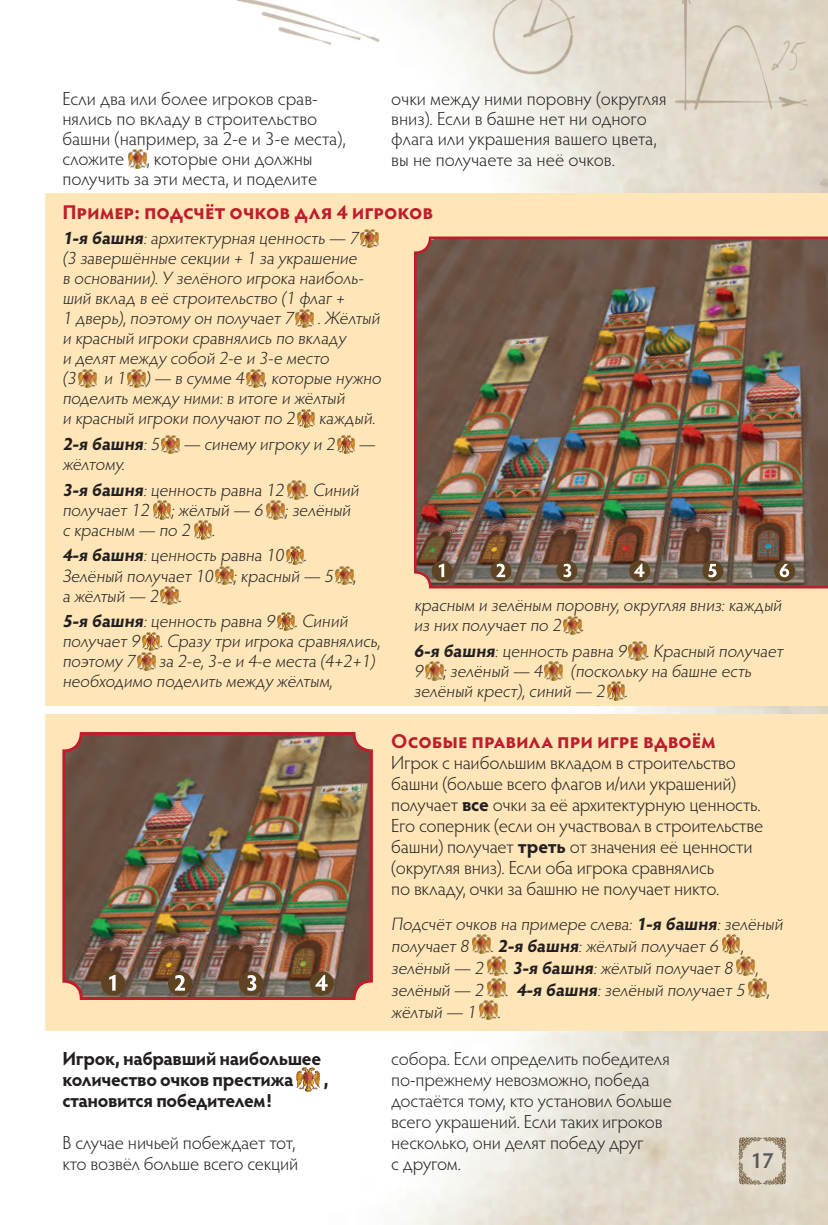
<style>
.page{position:relative;width:828px;height:1225px;background:#fff}
.page>*{position:absolute;margin:0;border:0;box-sizing:border-box;transform-origin:0 0}
.t1{font:600 22px "Hypatia Sans Pro";color:#57585a}
.t2{font:700 20px "Hypatia Sans Pro";color:#be1d2c}
.t3{font:300 19px/21px "Hypatia Sans Pro";letter-spacing:-.01em;color:#231f20}
.t4{font:700 19px/21px "Hypatia Sans Pro";letter-spacing:-.02em;color:#231f20}
.t5{font:300 18px/20px "Hypatia Sans Pro";letter-spacing:.04em;color:#231f20}
.s1{font-weight:700}
</style>
<div class="page">
<img style="left:45px;top:0;width:783px;height:1224px">
<img style="left:200px;top:0;width:214px;height:84px">
<img style="left:481px;top:0;width:104px;height:82px">
<img style="left:661px;top:0;width:155px;height:120px">
<img style="left:769px;top:37px;width:40px;height:41px">
<img style="left:622px;top:134px;width:206px;height:59px">
<img style="left:129px;top:150px;width:17px;height:18px">
<img style="left:297px;top:1067px;width:23px;height:24px">
<div style="left:45px;top:714px;width:783px;height:317px;background:#fee6b9"></div>
<div style="left:45px;top:193px;width:783px;height:512px;background:#fee6b9"></div>
<img style="left:66px;top:736px;width:303px;height:260px">
<div style="left:62px;top:732px;width:311px;height:268px;border:3px solid #be1d2c;border-radius:17px"></div>
<img style="left:361px;top:229px;width:17px;height:19px">
<img style="left:296px;top:309px;width:18px;height:19px">
<img style="left:78px;top:369px;width:18px;height:19px">
<img style="left:128px;top:369px;width:18px;height:19px">
<img style="left:246px;top:369px;width:18px;height:19px">
<img style="left:297px;top:409px;width:18px;height:19px">
<img style="left:162px;top:435px;width:17px;height:18px">
<img style="left:337px;top:435px;width:18px;height:18px">
<img style="left:288px;top:481px;width:18px;height:18px">
<img style="left:153px;top:501px;width:18px;height:18px">
<img style="left:267px;top:501px;width:17px;height:18px">
<img style="left:194px;top:521px;width:18px;height:18px">
<img style="left:286px;top:546px;width:18px;height:19px">
<img style="left:216px;top:566px;width:17px;height:19px">
<img style="left:335px;top:566px;width:18px;height:19px">
<img style="left:161px;top:586px;width:17px;height:19px">
<img style="left:277px;top:612px;width:18px;height:18px">
<img style="left:142px;top:632px;width:18px;height:18px">
<img style="left:137px;top:652px;width:18px;height:18px">
<img style="left:473px;top:935px;width:18px;height:18px">
<img style="left:722px;top:935px;width:18px;height:18px">
<img style="left:488px;top:957px;width:17px;height:18px">
<img style="left:737px;top:957px;width:17px;height:18px">
<img style="left:488px;top:979px;width:17px;height:18px">
<img style="left:749px;top:979px;width:17px;height:18px">
<img style="left:480px;top:1001px;width:17px;height:18px">
<svg style="left:738px;top:1136px;width:48px;height:49px;background:#c9beac"></svg>
<div style="left:101px;top:971px;width:24px;height:24px;background:#5f4423;border-radius:50%"></div>
<svg style="left:109px;top:975px;width:7px;height:15px"></svg>
<div style="left:168px;top:971px;width:24px;height:24px;background:#5f4423;border-radius:50%"></div>
<svg style="left:175px;top:975px;width:10px;height:15px"></svg>
<div style="left:239px;top:971px;width:24px;height:24px;background:#5f4423;border-radius:50%"></div>
<svg style="left:247px;top:975px;width:9px;height:16px"></svg>
<div style="left:310px;top:971px;width:24px;height:24px;background:#5f4423;border-radius:50%"></div>
<svg style="left:315px;top:975px;width:13px;height:15px"></svg>
<img style="left:414px;top:236px;width:414px;height:352px">
<div style="left:432px;top:560px;width:20px;height:21px;background:#5f4423;border-radius:50%"></div>
<svg style="left:439px;top:563px;width:5px;height:14px"></svg>
<div style="left:490px;top:560px;width:21px;height:21px;background:#5f4423;border-radius:50%"></div>
<svg style="left:496px;top:563px;width:9px;height:14px"></svg>
<div style="left:556px;top:560px;width:21px;height:21px;background:#5f4423;border-radius:50%"></div>
<svg style="left:563px;top:564px;width:8px;height:13px"></svg>
<div style="left:629px;top:560px;width:21px;height:21px;background:#5f4423;border-radius:50%"></div>
<svg style="left:634px;top:563px;width:10px;height:14px"></svg>
<div style="left:702px;top:560px;width:21px;height:21px;background:#5f4423;border-radius:50%"></div>
<svg style="left:708px;top:564px;width:8px;height:13px"></svg>
<div style="left:774px;top:560px;width:21px;height:21px;background:#5f4423;border-radius:50%"></div>
<svg style="left:779px;top:564px;width:10px;height:13px"></svg>
<img style="left:563px;top:616px;width:18px;height:18px">
<img style="left:628px;top:642px;width:18px;height:18px">
<img style="left:425px;top:662px;width:18px;height:18px">
<img style="left:545px;top:662px;width:17px;height:18px">
<img style="left:607px;top:682px;width:18px;height:18px">
<p class="t3" style="left:62px;top:88px;width:285px;line-height:20px">Если два или более игроков срав&shy;нялись по вкладу в строительство башни (например, за 2-е и 3-е места), сложите , которые они должны получить за эти места, и поделите</p>
<p class="t3" style="left:391px;top:88px;width:277px;line-height:20.4px">очки между ними поровну (округляя вниз). Если в башне нет ни одного флага или украшения вашего цвета, вы не получаете за неё очков.</p>
<p class="t2" style="left:62px;top:198px;width:373px">Пример: подсчёт очков для 4 игроков</p>
<p class="t5" style="left:62px;top:228px;width:322px"><span class="s1">1-я башня</span>:архитектурная ценность — 7 (3 завершённые секции + 1 за украшение<br>в основании).У зелёного игрока наиболь&shy;ший вклад в её строительство (1 флаг +<br>1 дверь),поэтому он получает 7 .Жёлтый и красный игроки сравнялись по вкладу<br>и делят между собой 2-е и 3-е место<br>(3</p>
<p class="t5" style="left:62px;top:368px;width:323px;text-indent:42px">и 1 )— в сумме 4 ,которые нужно поделить между ними:в итоге и жёлтый<br>и красный игроки получают по 2 каждый.</p>
<p class="t5" style="left:62px;top:433px;width:318px"><span class="s1">2-я башня</span>:5 — синему игроку и 2 — жёлтому.</p>
<p class="t5" style="left:62px;top:479px;width:301px"><span class="s1">3-я башня</span>:ценность равна 12 .Синий получает 12 ;жёлтый — 6 ;зелёный с красным — по 2 .</p>
<p class="t5" style="left:62px;top:545px;width:298px"><span class="s1">4-я башня</span>:ценность равна 10 .<br>Зелёный получает 10 ;красный — 5 , а жёлтый — 2 .</p>
<p class="t5" style="left:62px;top:610px;width:323px"><span class="s1">5-я башня</span>:ценность равна 9 .Синий получает 9 .Сразу три игрока сравнялись, поэтому 7 за 2-е,3-е и 4-е места (4+2+1) необходимо поделить между жёлтым,</p>
<p class="t5" style="left:414px;top:594px;width:372px">красным и зелёным поровну,округляя вниз:каждый из них получает по 2 .</p>
<p class="t5" style="left:414px;top:640px;width:374px"><span class="s1">6-я башня</span>:ценность равна 9 .Красный получает<br>9 ;зелёный — 4</p>
<p class="t5" style="left:414px;top:660px;width:342px;text-indent:156px">(поскольку на башне есть зелёный крест),синий — 2 .</p>
<p class="t2" style="left:391px;top:727px;width:326px">Особые правила при игре вдвоём</p>
<p class="t3" style="left:391px;top:751px;width:374px">Игрок с наибольшим вкладом в строительство башни (больше всего флагов и/или украшений) получает <span class="s1">все</span> очки за её архитектурную ценность.<br>Его соперник (если он участвовал в строительстве башни) получает <span class="s1">треть</span> от значения её ценности (округляя вниз). Если оба игрока сравнялись<br>по вкладу, очки за башню не получает никто.</p>
<p class="t5" style="left:391px;top:912px;width:396px;line-height:22px">Подсчёт очков на примере слева:<span class="s1">1-я башня</span>:зелёный получает 8 .<span class="s1">2-я башня</span>:жёлтый получает 6 , зелёный — 2 .<span class="s1">3-я башня</span>:жёлтый получает 8 , зелёный — 2 . <span class="s1">4-я башня</span>:зелёный получает 5 , жёлтый — 1 .</p>
<p class="t4" style="left:62px;top:1047px;width:260px">Игрок, набравший наибольшее количество очков престижа</p>
<p class="t4" style="left:323px;top:1068px;width:7px">,</p>
<p class="t4" style="left:62px;top:1089px;width:211px">становится победителем!</p>
<p class="t3" style="left:62px;top:1131px;width:237px">В случае ничьей побеждает тот, кто возвёл больше всего секций</p>
<p class="t3" style="left:391px;top:1047px;width:282px">собора. Если определить победителя по-прежнему невозможно, победа достаётся тому, кто установил больше всего украшений. Если таких игроков несколько, они делят победу друг<br>с другом.</p>
<p class="t1" style="left:750px;top:1145px;width:25px">17</p>
</div>
